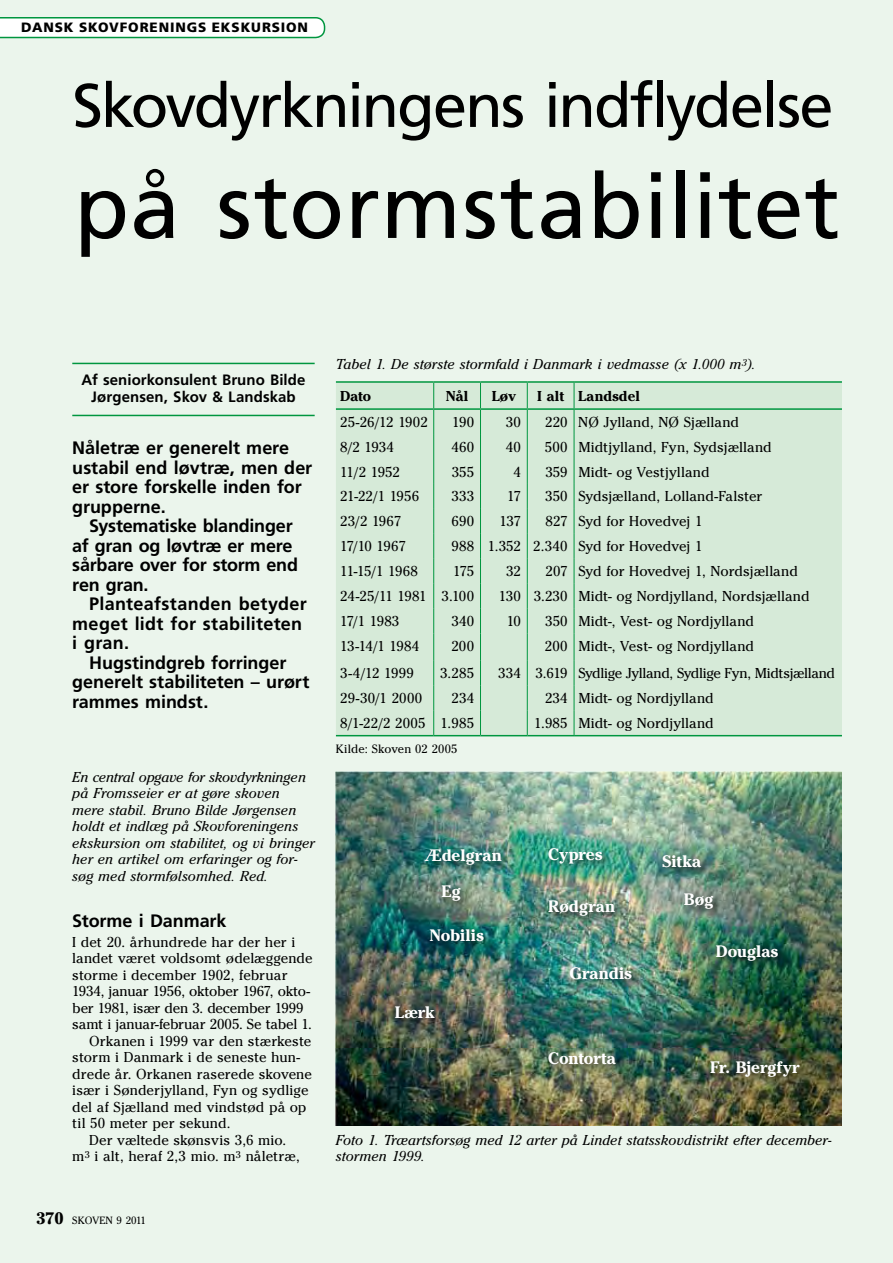
<style>
.page{position:relative;width:893px;height:1263px;background:#ebf5ec}
.page>*{position:absolute;margin:0;border:0;box-sizing:border-box;transform-origin:0 0}
.t1{font:90px "Frutiger LT Std";letter-spacing:.01em;color:#000}
.t2{font:61.5px "Frutiger LT Std";letter-spacing:-.035em;color:#000}
.t3{font:700 18px/19.5px "Frutiger LT Std";color:#000}
.t4{font:700 16.5px "Cheltenham Std";letter-spacing:.005em;color:#fff}
.t5{font:700 15px/16.5px "Frutiger LT Std";letter-spacing:.005em;color:#000;text-align:center}
.t6{font:14.25px "Cheltenham Std";color:#000}
.t7{font:italic 14.25px/16.5px "Cheltenham Std";color:#000}
.t8{font:14.25px "Cheltenham Std";letter-spacing:-.02em;color:#000}
.t9{font:14.25px "Cheltenham Std";letter-spacing:-.025em;color:#000}
.t10{font:700 14.25px "Cheltenham Std";color:#000}
.t11{font:900 13.5px "Frutiger LT Std";letter-spacing:.06em;color:#000}
.t12{font:12px "Cheltenham Std";letter-spacing:.01em;color:#000}
.t13{font:10.5px "Cheltenham Std";color:#000}
.s1{font-weight:700;font-size:16.5px}
</style>
<div class="page">
<hr style="left:72px;top:363px;width:243px;height:1px;background:#00963f">
<hr style="left:72px;top:415px;width:243px;height:1px;background:#00963f">
<svg style="left:0;top:17px;width:325px;height:21px;background:#dcf0e5"></svg>
<div style="left:336px;top:383px;width:506px;height:352px;background:#d6ead8"></div>
<hr style="left:336px;top:381px;width:98px;height:2px;background:#00963f">
<hr style="left:574px;top:381px;width:268px;height:2px;background:#00963f">
<hr style="left:336px;top:408px;width:98px;height:2px;background:#00963f">
<hr style="left:574px;top:408px;width:268px;height:2px;background:#00963f">
<hr style="left:336px;top:735px;width:98px;height:1px;background:#00963f">
<hr style="left:574px;top:735px;width:268px;height:1px;background:#00963f">
<hr style="left:434px;top:381px;width:46px;height:2px;background:#00963f">
<hr style="left:480px;top:381px;width:47px;height:2px;background:#00963f">
<hr style="left:527px;top:381px;width:47px;height:2px;background:#00963f">
<hr style="left:434px;top:408px;width:46px;height:2px;background:#00963f">
<hr style="left:480px;top:408px;width:47px;height:2px;background:#00963f">
<hr style="left:527px;top:408px;width:47px;height:2px;background:#00963f">
<hr style="left:434px;top:735px;width:46px;height:1px;background:#00963f">
<hr style="left:480px;top:735px;width:47px;height:1px;background:#00963f">
<hr style="left:527px;top:735px;width:47px;height:1px;background:#00963f">
<svg style="left:433px;top:383px;width:1px;height:352px"></svg>
<svg style="left:480px;top:383px;width:1px;height:352px"></svg>
<svg style="left:527px;top:383px;width:1px;height:352px"></svg>
<svg style="left:574px;top:383px;width:1px;height:352px"></svg>
<img style="left:336px;top:771px;width:506px;height:354px">
<div style="left:421px;top:845px;width:89px;height:30px;background:#000;opacity:.75"></div>
<div style="left:545px;top:844px;width:67px;height:30px;background:#000;opacity:.75"></div>
<div style="left:659px;top:851px;width:51px;height:26px;background:#000;opacity:.75"></div>
<div style="left:680px;top:889px;width:41px;height:30px;background:#000;opacity:.75"></div>
<div style="left:712px;top:940px;width:75px;height:30px;background:#000;opacity:.75"></div>
<div style="left:707px;top:1056px;width:102px;height:30px;background:#000;opacity:.75"></div>
<div style="left:545px;top:896px;width:78px;height:30px;background:#000;opacity:.75"></div>
<div style="left:566px;top:962px;width:75px;height:26px;background:#000;opacity:.75"></div>
<div style="left:391px;top:1002px;width:52px;height:26px;background:#000;opacity:.75"></div>
<div style="left:426px;top:925px;width:66px;height:26px;background:#000;opacity:.75"></div>
<div style="left:438px;top:880px;width:31px;height:30px;background:#000;opacity:.75"></div>
<div style="left:545px;top:1048px;width:80px;height:26px;background:#000;opacity:.75"></div>
<p class="t11" style="left:21px;top:20px;width:288px">DANSK SKOVFORENINGS EKSKURSION</p>
<h2 class="t2" style="left:72px;top:69px;width:763px">Skovdyrkningens indflydelse</h2>
<h1 class="t1" style="left:74px;top:154px;width:767px">på stormstabilitet</h1>
<p class="t5" style="left:81px;top:372px;width:226px">Af seniorkonsulent Bruno Bilde<br>Jørgensen, Skov &amp; Landskab</p>
<p class="t3" style="left:72px;top:438px;width:242px">Nåletræ er generelt mere ustabil end løvtræ, men der er store forskelle inden for grupperne.</p>
<p class="t3" style="left:72px;top:516px;width:227px;text-indent:17px">Systematiske blandinger af gran og løvtræ er mere sårbare over for storm end ren gran.</p>
<p class="t3" style="left:72px;top:594px;width:236px;text-indent:17px">Planteafstanden betyder meget lidt for stabiliteten i gran.</p>
<p class="t3" style="left:72px;top:653px;width:239px;text-indent:17px">Hugstindgreb forringer generelt stabiliteten – urørt rammes mindst.</p>
<p class="t7" style="left:72px;top:768px;width:244px">En central opgave for skovdyrkningen på Fromsseier er at gøre skoven mere stabil. Bruno Bilde Jørgensen holdt et indlæg på Skovforeningens ekskursion om stabilitet, og vi bringer her en artikel om erfaringer og for&shy;søg med stormfølsomhed. Red.</p>
<p class="t3" style="left:72px;top:911px;width:156px">Storme i Danmark</p>
<p class="t6" style="left:72px;top:933px;width:225px">I det 20. århundrede har der her i</p>
<p class="t6" style="left:72px;top:950px;width:242px">landet været voldsomt ødelæggende</p>
<p class="t6" style="left:72px;top:966px;width:217px">storme i december 1902, februar</p>
<p class="t8" style="left:72px;top:983px;width:239px">1934, januar 1956, oktober 1967, okto-</p>
<p class="t6" style="left:72px;top:999px;width:233px">ber 1981, især den 3. december 1999</p>
<p class="t6" style="left:72px;top:1016px;width:241px">samt i januar-februar 2005. Se tabel 1.</p>
<p class="t6" style="left:89px;top:1032px;width:224px">Orkanen i 1999 var den stærkeste</p>
<p class="t6" style="left:72px;top:1049px;width:230px">storm i Danmark i de seneste hun-</p>
<p class="t6" style="left:72px;top:1065px;width:241px">drede år. Orkanen raserede skovene</p>
<p class="t6" style="left:72px;top:1082px;width:238px">især i Sønderjylland, Fyn og sydlige</p>
<p class="t6" style="left:72px;top:1098px;width:236px">del af Sjælland med vindstød på op</p>
<p class="t6" style="left:72px;top:1115px;width:160px">til 50 meter per sekund.</p>
<p class="t6" style="left:89px;top:1131px;width:198px">Der væltede skønsvis 3,6 mio.</p>
<p class="t6" style="left:72px;top:1148px;width:229px">m<sup>3</sup> i alt, heraf 2,3 mio. m<sup>3</sup> nåletræ,</p>
<p class="t13" style="left:36px;top:1214px;width:112px"><span class="s1">370</span> Skoven 9 2011</p>
<p class="t7" style="left:336px;top:356px;width:421px">Tabel 1. De største stormfald i Danmark i vedmasse (x 1.000 m<sup>3</sup>).</p>
<p class="t10" style="left:340px;top:387px;width:32px">Dato</p>
<p class="t10" style="left:446px;top:387px;width:24px">Nål</p>
<p class="t10" style="left:492px;top:387px;width:26px">Løv</p>
<p class="t10" style="left:537px;top:387px;width:104px">I alt Landsdel</p>
<p class="t6" style="left:340px;top:413px;width:89px">25-26/12 1902</p>
<p class="t6" style="left:452px;top:413px;width:24px">190</p>
<p class="t6" style="left:506px;top:413px;width:17px">30</p>
<p class="t6" style="left:545px;top:413px;width:195px">220 NØ Jylland, NØ Sjælland</p>
<p class="t6" style="left:340px;top:438px;width:55px">8/2 1934</p>
<p class="t6" style="left:451px;top:438px;width:24px">460</p>
<p class="t6" style="left:506px;top:438px;width:17px">40</p>
<p class="t6" style="left:545px;top:438px;width:228px">500 Midtjylland, Fyn, Sydsjælland</p>
<p class="t6" style="left:340px;top:463px;width:61px">11/2 1952</p>
<p class="t6" style="left:452px;top:463px;width:24px">355</p>
<p class="t6" style="left:513px;top:463px;width:9px">4</p>
<p class="t6" style="left:545px;top:463px;width:166px">359 Midt- og Vestjylland</p>
<p class="t6" style="left:340px;top:488px;width:80px">21-22/1 1956</p>
<p class="t6" style="left:452px;top:488px;width:24px">333</p>
<p class="t6" style="left:507px;top:488px;width:15px">17</p>
<p class="t6" style="left:545px;top:488px;width:219px">350 Sydsjælland, Lolland-Falster</p>
<p class="t6" style="left:340px;top:513px;width:62px">23/2 1967</p>
<p class="t6" style="left:451px;top:513px;width:24px">690</p>
<p class="t6" style="left:499px;top:513px;width:23px">137</p>
<p class="t6" style="left:546px;top:513px;width:158px">827 Syd for Hovedvej 1</p>
<p class="t6" style="left:340px;top:538px;width:67px">17/10 1967</p>
<p class="t6" style="left:451px;top:538px;width:253px">988 1.352 2.340 Syd for Hovedvej 1</p>
<p class="t6" style="left:340px;top:563px;width:79px">11-15/1 1968</p>
<p class="t6" style="left:453px;top:563px;width:22px">175</p>
<p class="t6" style="left:506px;top:563px;width:16px">32</p>
<p class="t6" style="left:545px;top:563px;width:254px">207 Syd for Hovedvej 1, Nordsjælland</p>
<p class="t8" style="left:340px;top:588px;width:135px">24-25/11 1981 3.100</p>
<p class="t6" style="left:499px;top:588px;width:312px">130 3.230 Midt- og Nordjylland, Nordsjælland</p>
<p class="t6" style="left:340px;top:613px;width:61px">17/1 1983</p>
<p class="t6" style="left:451px;top:613px;width:24px">340</p>
<p class="t6" style="left:507px;top:613px;width:16px">10</p>
<p class="t6" style="left:545px;top:613px;width:210px">350 Midt-, Vest- og Nordjylland</p>
<p class="t6" style="left:340px;top:638px;width:81px">13-14/1 1984</p>
<p class="t6" style="left:451px;top:638px;width:24px">200</p>
<p class="t6" style="left:545px;top:638px;width:211px">200 Midt-, Vest- og Nordjylland</p>
<p class="t6" style="left:340px;top:665px;width:75px">3-4/12 1999</p>
<p class="t6" style="left:440px;top:665px;width:36px">3.285</p>
<p class="t9" style="left:498px;top:665px;width:338px">334 3.619 Sydlige Jylland, Sydlige Fyn, Midtsjælland</p>
<p class="t6" style="left:340px;top:690px;width:84px">29-30/1 2000</p>
<p class="t6" style="left:452px;top:690px;width:24px">234</p>
<p class="t6" style="left:545px;top:690px;width:170px">234 Midt- og Nordjylland</p>
<p class="t6" style="left:340px;top:715px;width:135px">8/1-22/2 2005 1.985</p>
<p class="t6" style="left:534px;top:715px;width:181px">1.985 Midt- og Nordjylland</p>
<p class="t12" style="left:336px;top:742px;width:123px">Kilde: Skoven 02 2005</p>
<p class="t4" style="left:425px;top:846px;width:78px">Ædelgran</p>
<p class="t4" style="left:548px;top:844px;width:56px">Cypres</p>
<p class="t4" style="left:663px;top:852px;width:40px">Sitka</p>
<p class="t4" style="left:684px;top:889px;width:31px">Bøg</p>
<p class="t4" style="left:441px;top:881px;width:21px">Eg</p>
<p class="t4" style="left:548px;top:897px;width:69px">Rødgran</p>
<p class="t4" style="left:429px;top:925px;width:56px">Nobilis</p>
<p class="t4" style="left:395px;top:1002px;width:41px">Lærk</p>
<p class="t4" style="left:569px;top:963px;width:64px">Grandis</p>
<p class="t4" style="left:548px;top:1048px;width:69px">Contorta</p>
<p class="t4" style="left:716px;top:941px;width:64px">Douglas</p>
<p class="t4" style="left:710px;top:1057px;width:91px">Fr. Bjergfyr</p>
<p class="t7" style="left:336px;top:1131px;width:497px">Foto 1. Træartsforsøg med 12 arter på Lindet statsskovdistrikt efter december&shy;stormen 1999.</p>
</div>
